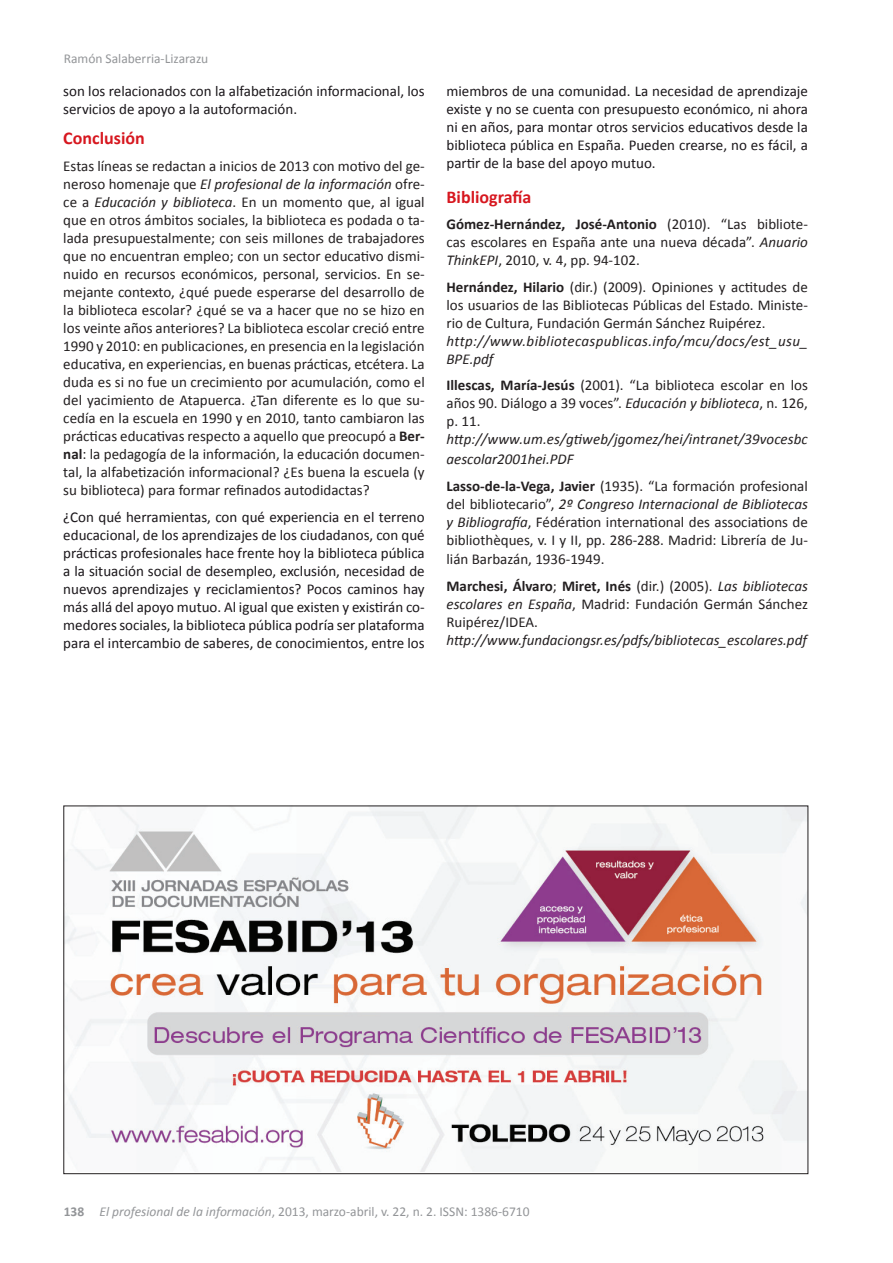
<style>
.page{position:relative;width:893px;height:1263px;background:#fff}
.page>*{position:absolute;margin:0;border:0;box-sizing:border-box;transform-origin:0 0}
.t1{font:700 18px "Calibri";color:#d7171f}
.t2{font:15px/18px "Calibri";color:#231f20;text-align:justify}
.t3{font:15px/18px "Calibri";color:#1a161a;text-align:justify}
.t4{font:italic 15px/19.8px "Calibri";color:#231f20}
.t5{font:italic 15px/18px "Calibri";letter-spacing:.025em;color:#231f20}
.t6{font:13.5px "Calibri";color:#939598}
.s1{font-style:italic}
.s2{font-weight:700}
</style>
<div class="page">
<img style="left:66px;top:808px;width:740px;height:363px">
<p class="t6" style="left:64px;top:50px;width:146px">Ramón Salaberria-Lizarazu</p>
<p class="t3" style="left:63px;top:82px;width:363px">son los relacionados con la alfabetización informacional, los servicios de apoyo a la autoformación.</p>
<p class="t1" style="left:63px;top:127px;width:83px">Conclusión</p>
<p class="t2" style="left:63px;top:157px;width:363px">Estas líneas se redactan a inicios de 2013 con motivo del ge&shy;neroso homenaje que <span class="s1">El profesional de la información</span> ofre&shy;ce a <span class="s1">Educación y biblioteca</span>. En un momento que, al igual que en otros ámbitos sociales, la biblioteca es podada o ta&shy;lada presupuestalmente; con seis millones de trabajadores que no encuentran empleo; con un sector educativo dismi&shy;nuido en recursos económicos, personal, servicios. En se&shy;mejante contexto, ¿qué puede esperarse del desarrollo de la biblioteca escolar? ¿qué se va a hacer que no se hizo en los veinte años anteriores? La biblioteca escolar creció entre 1990 y 2010: en publicaciones, en presencia en la legislación educativa, en experiencias, en buenas prácticas, etcétera. La duda es si no fue un crecimiento por acumulación, como el del yacimiento de Atapuerca. ¿Tan diferente es lo que su&shy;cedía en la escuela en 1990 y en 2010, tanto cambiaron las prácticas educativas respecto a aquello que preocupó a <span class="s2">Ber&shy;nal</span>: la pedagogía de la información, la educación documen&shy;tal, la alfabetización informacional? ¿Es buena la escuela (y su biblioteca) para formar refinados autodidactas?</p>
<p class="t3" style="left:63px;top:508px;width:363px">¿Con qué herramientas, con qué experiencia en el terreno educacional, de los aprendizajes de los ciudadanos, con qué prácticas profesionales hace frente hoy la biblioteca pública a la situación social de desempleo, exclusión, necesidad de nuevos aprendizajes y reciclamientos? Pocos caminos hay más allá del apoyo mutuo. Al igual que existen y existirán co&shy;medores sociales, la biblioteca pública podría ser plataforma para el intercambio de saberes, de conocimientos, entre los</p>
<p class="t3" style="left:446px;top:82px;width:363px">miembros de una comunidad. La necesidad de aprendizaje existe y no se cuenta con presupuesto económico, ni ahora ni en años, para montar otros servicios educativos desde la biblioteca pública en España. Pueden crearse, no es fácil, a partir de la base del apoyo mutuo.</p>
<p class="t1" style="left:446px;top:185px;width:86px">Bibliografía</p>
<p class="t2" style="left:446px;top:215px;width:363px"><span class="s2">Gómez-Hernández, José-Antonio</span> (2010). “Las bibliote&shy;cas escolares en España ante una nueva década”. <span class="s1">Anuario ThinkEPI</span>, 2010, v. 4, pp. 94-102.</p>
<p class="t2" style="left:446px;top:278px;width:363px"><span class="s2">Hernández, Hilario</span> (dir.) (2009). Opiniones y actitudes de los usuarios de las Bibliotecas Públicas del Estado. Ministe&shy;rio de Cultura, Fundación Germán Sánchez Ruipérez.</p>
<p class="t5" style="left:446px;top:331px;width:363px">http://www.bibliotecaspublicas.info/mcu/docs/est_usu_<br>BPE.pdf</p>
<p class="t2" style="left:446px;top:376px;width:363px"><span class="s2">Illescas, María-Jesús</span> (2001). “La biblioteca escolar en los años 90. Diálogo a 39 voces”. <span class="s1">Educación y biblioteca</span>, n. 126, p. 11.</p>
<p class="t4" style="left:446px;top:429px;width:363px">http://www.um.es/gtiweb/jgomez/hei/intranet/39vocesbc aescolar2001hei.PDF</p>
<p class="t2" style="left:446px;top:477px;width:363px"><span class="s2">Lasso-de-la-Vega, Javier</span> (1935). “La formación profesional del bibliotecario”, <span class="s1">2º Congreso Internacional de Bibliotecas y Bibliografía</span>, Fédération international des associations de bibliothèques, v. I y II, pp. 286-288. Madrid: Librería de Ju-</p>
<p class="t2" style="left:446px;top:546px;width:363px;line-height:26.5px">lián Barbazán, 1936-1949.<br><span class="s2">Marchesi, Álvaro</span>; <span class="s2">Miret, Inés</span> (dir.) (2005). <span class="s1">Las bibliotecas</span></p>
<p class="t2" style="left:446px;top:595px;width:363px"><span class="s1">escolares en España</span>, Madrid: Fundación Germán Sánchez<br>Ruipérez/IDEA.</p>
<p class="t4" style="left:446px;top:629px;width:362px">http://www.fundaciongsr.es/pdfs/bibliotecas_escolares.pdf</p>
<p class="t6" style="left:64px;top:1203px;width:467px"><span class="s2">138</span> <span class="s1">El profesional de la información</span>, 2013, marzo-abril, v. 22, n. 2. ISSN: 1386-6710</p>
</div>
